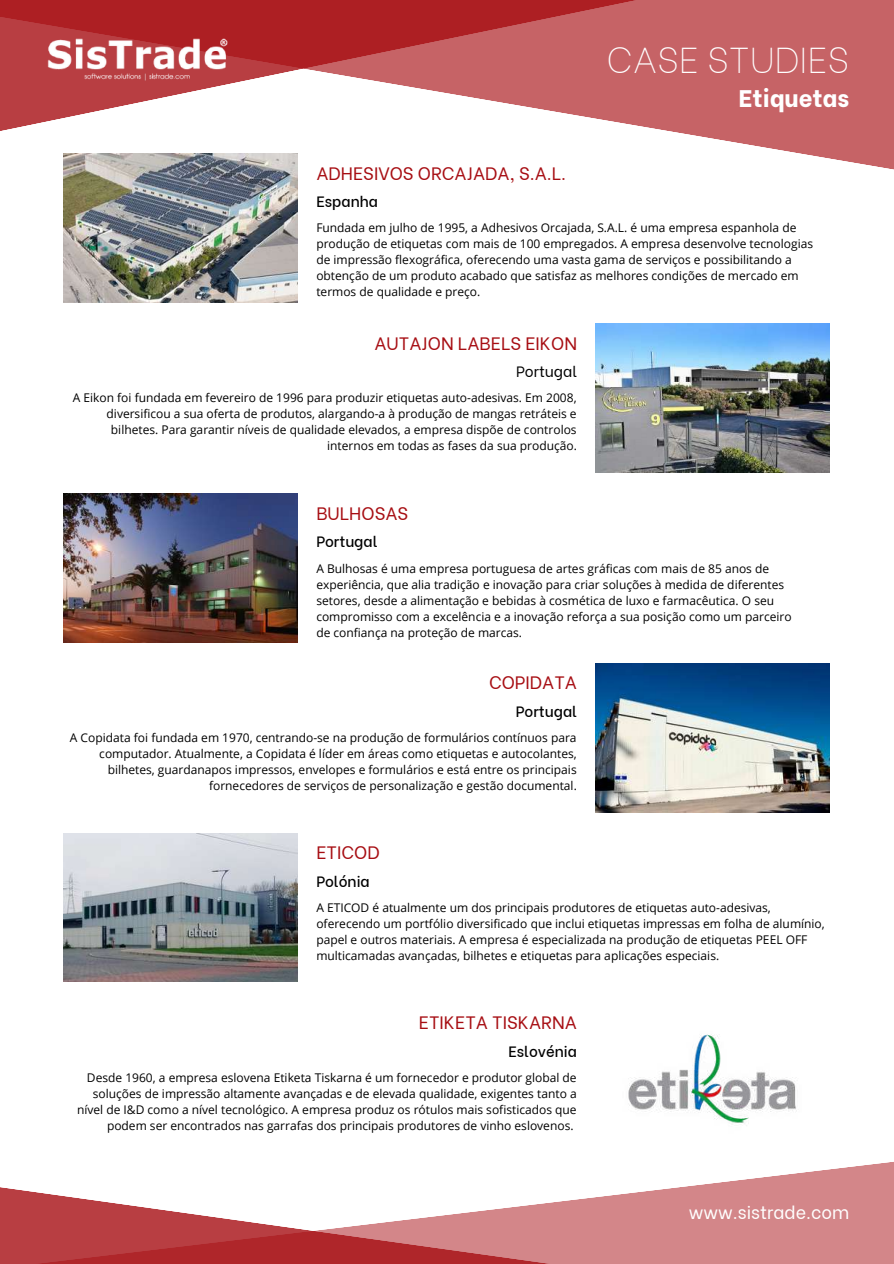
<style>
.page{position:relative;width:894px;height:1264px;background:#fff}
.page>*{position:absolute;margin:0;border:0;box-sizing:border-box;transform-origin:0 0}
.t1{font:100 36px "Be Vietnam";color:#fff}
.t2{font:800 24px "Be Vietnam";color:#fff}
.t3{font:18px "Be Vietnam";color:#a70e13}
.t4{font:18px "Be Vietnam";color:#fff}
.t5{font:500 15px "Be Vietnam";color:#000}
.t6{font:15px "Be Vietnam";color:#000}
.t7{font:12px/16px "Open Sans";color:#000;text-align:right}
</style>
<div class="page">
<svg style="left:63px;top:0;width:830px;height:170px;fill:#c66366"></svg>
<svg style="left:0;top:0;width:641px;height:132px"></svg>
<svg style="left:0;top:1162px;width:893px;height:101px"></svg>
<img style="left:44px;top:36px;width:186px;height:46px">
<img style="left:628px;top:1034px;width:169px;height:90px">
<img style="left:64px;top:154px;width:234px;height:148px">
<img style="left:64px;top:493px;width:234px;height:149px">
<img style="left:595px;top:323px;width:234px;height:149px">
<img style="left:595px;top:663px;width:234px;height:149px">
<img style="left:64px;top:833px;width:234px;height:148px">
<h3 class="t3" style="left:316px;top:158px;width:251px">ADHESIVOS ORCAJADA, S.A.L.</h3>
<p class="t5" style="left:316px;top:189px;width:63px">Espanha</p>
<h1 class="t1" style="left:606px;top:30px;width:244px">CASE STUDIES</h1>
<h2 class="t2" style="left:738px;top:78px;width:112px">Etiquetas</h2>
<p class="t7" style="left:316px;top:220px;width:498px;text-align:left">Fundada em julho de 1995, a Adhesivos Orcajada, S.A.L. é uma empresa espanhola de produção de etiquetas com mais de 100 empregados. A empresa desenvolve tecnologias de impressão flexográfica, oferecendo uma vasta gama de serviços e possibilitando a obtenção de um produto acabado que satisfaz as melhores condições de mercado em termos de qualidade e preço.</p>
<h3 class="t3" style="left:374px;top:328px;width:204px">AUTAJON LABELS EIKON</h3>
<p class="t6" style="left:516px;top:359px;width:62px">Portugal</p>
<p class="t7" style="left:73px;top:389px;width:505px">A Eikon foi fundada em fevereiro de 1996 para produzir etiquetas auto-adesivas. Em 2008, diversificou a sua oferta de produtos, alargando-a à produção de mangas retráteis e bilhetes. Para garantir níveis de qualidade elevados, a empresa dispõe de controlos internos em todas as fases da sua produção.</p>
<h3 class="t3" style="left:316px;top:498px;width:93px">BULHOSAS</h3>
<p class="t5" style="left:316px;top:529px;width:63px">Portugal</p>
<p class="t7" style="left:316px;top:560px;width:477px;text-align:left">A Bulhosas é uma empresa portuguesa de artes gráficas com mais de 85 anos de experiência, que alia tradição e inovação para criar soluções à medida de diferentes setores, desde a alimentação e bebidas à cosmética de luxo e farmacêutica. O seu compromisso com a excelência e a inovação reforça a sua posição como um parceiro de confiança na proteção de marcas.</p>
<h3 class="t3" style="left:489px;top:667px;width:90px">COPIDATA</h3>
<p class="t5" style="left:515px;top:698px;width:63px">Portugal</p>
<p class="t7" style="left:70px;top:729px;width:508px">A Copidata foi fundada em 1970, centrando-se na produção de formulários contínuos para computador. Atualmente, a Copidata é líder em áreas como etiquetas e autocolantes, bilhetes, guardanapos impressos, envelopes e formulários e está entre os principais fornecedores de serviços de personalização e gestão documental.</p>
<h3 class="t3" style="left:316px;top:837px;width:65px">ETICOD</h3>
<p class="t5" style="left:316px;top:868px;width:55px">Polónia</p>
<p class="t7" style="left:316px;top:899px;width:510px;text-align:left">A ETICOD é atualmente um dos principais produtores de etiquetas auto-adesivas, oferecendo um portfólio diversificado que inclui etiquetas impressas em folha de alumínio, papel e outros materiais. A empresa é especializada na produção de etiquetas PEEL OFF multicamadas avançadas, bilhetes e etiquetas para aplicações especiais.</p>
<h3 class="t3" style="left:418px;top:1007px;width:160px">ETIKETA TISKARNA</h3>
<p class="t5" style="left:508px;top:1038px;width:70px">Eslovénia</p>
<p class="t7" style="left:77px;top:1069px;width:501px">Desde 1960, a empresa eslovena Etiketa Tiskarna é um fornecedor e produtor global de soluções de impressão altamente avançadas e de elevada qualidade, exigentes tanto a nível de I&amp;D como a nível tecnológico. A empresa produz os rótulos mais sofisticados que podem ser encontrados nas garrafas dos principais produtores de vinho eslovenos.</p>
<h3 class="t4" style="left:688px;top:1197px;width:162px">www.sistrade.com</h3>
</div>
